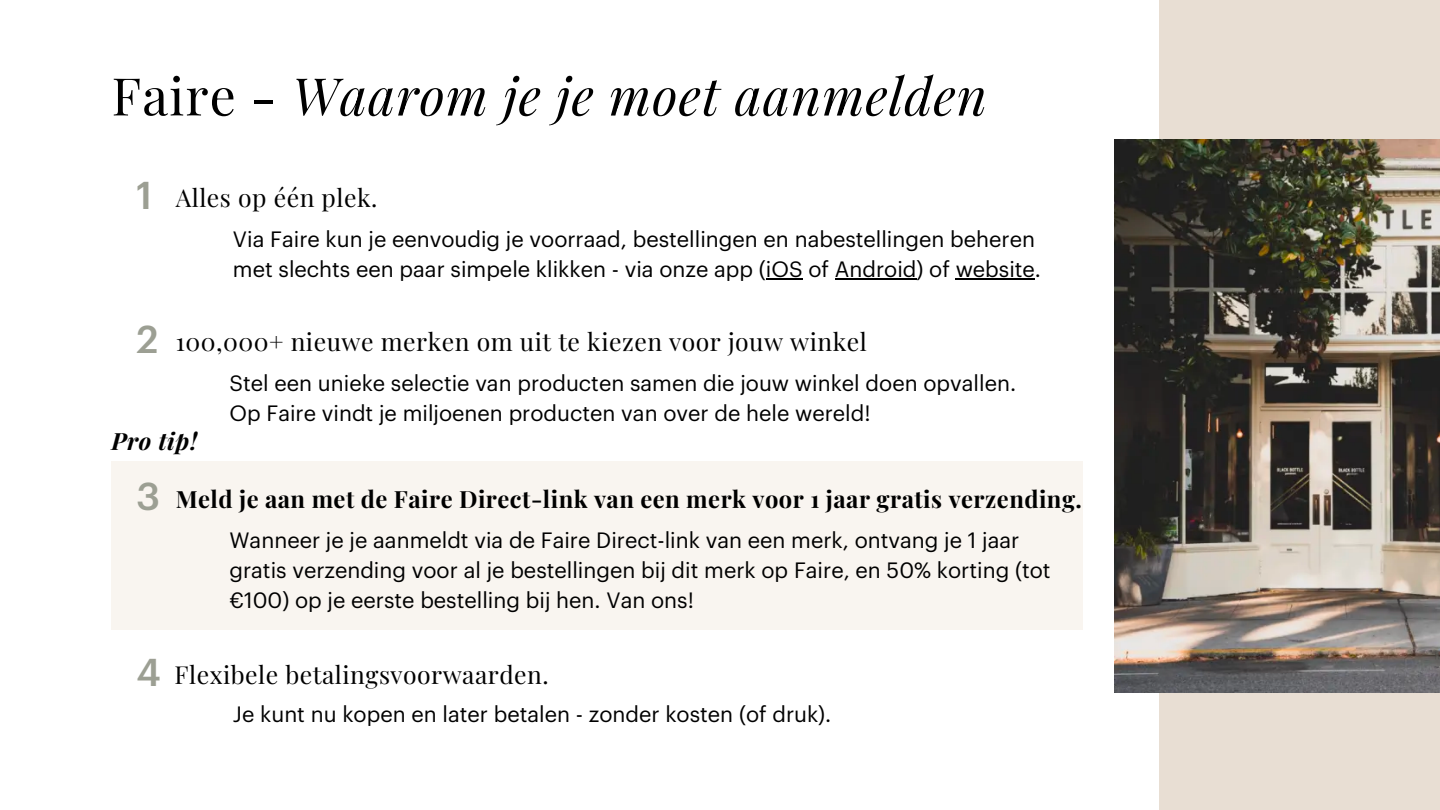
<style>
.page{position:relative;width:1440px;height:810px;background:#fff}
.page>*{position:absolute;margin:0;border:0;box-sizing:border-box;transform-origin:0 0}
.t1{font:italic 52px "Playfair Display";letter-spacing:.02em;color:#000}
.t2{font:500 38px "Graphik";color:#9c9f93}
.t3{font:24.7px "Playfair Display";letter-spacing:.02em;color:#000}
.t4{font:700 23.7px "Playfair Display";letter-spacing:.02em;color:#000}
.t5{font:italic 700 23.7px "Playfair Display";letter-spacing:.02em;color:#000}
.t6{font:21.7px/30px "Graphik";color:#000}
.s1{font-style:normal}
</style>
<div class="page">
<div style="left:1159px;top:0;width:281px;height:810px;background:#e8ded3"></div>
<img style="left:1115px;top:139px;width:325px;height:554px">
<div style="left:112px;top:461px;width:971px;height:169px;background:#f9f5f0"></div>
<hr style="left:766px;top:278px;width:37px;height:2px;background:#000">
<hr style="left:835px;top:278px;width:82px;height:2px;background:#000">
<hr style="left:956px;top:278px;width:79px;height:2px;background:#000">
<p class="t1" style="left:112px;top:59px;width:877px"><span class="s1">Faire -</span> Waarom je je moet aanmelden</p>
<p class="t2" style="left:137px;top:178px;width:17px">1</p>
<p class="t2" style="left:137px;top:322px;width:23px">2</p>
<p class="t3" style="left:176px;top:180px;width:203px">Alles op één plek.</p>
<h3 class="t6" style="left:233px;top:225px;width:810px">Via Faire kun je eenvoudig je voorraad, bestellingen en nabestellingen beheren met slechts een paar simpele klikken - via onze app (iOS of Android) of website.</h3>
<p class="t3" style="left:176px;top:324px;width:693px">100,000+ nieuwe merken om uit te kiezen voor jouw winkel</p>
<p class="t6" style="left:229px;top:369px;width:788px">Stel een unieke selectie van producten samen die jouw winkel doen opvallen.</p>
<h3 class="t6" style="left:229px;top:399px;width:643px">Op Faire vindt je miljoenen producten van over de hele wereld!</h3>
<h3 class="t5" style="left:112px;top:424px;width:87px">Pro tip!</h3>
<p class="t2" style="left:137px;top:479px;width:25px">3</p>
<p class="t4" style="left:176px;top:482px;width:908px">Meld je aan met de Faire Direct-link van een merk voor 1 jaar gratis verzending.</p>
<h2 class="t6" style="left:229px;top:526px;width:823px">Wanneer je je aanmeldt via de Faire Direct-link van een merk, ontvang je 1 jaar gratis verzending voor al je bestellingen bij dit merk op Faire, en 50% korting (tot €100) op je eerste bestelling bij hen. Van ons!</h2>
<p class="t2" style="left:137px;top:655px;width:26px">4</p>
<h2 class="t3" style="left:175px;top:658px;width:376px">Flexibele betalingsvoorwaarden.</h2>
<p class="t6" style="left:233px;top:700px;width:600px">Je kunt nu kopen en later betalen - zonder kosten (of druk).</p>
</div>
